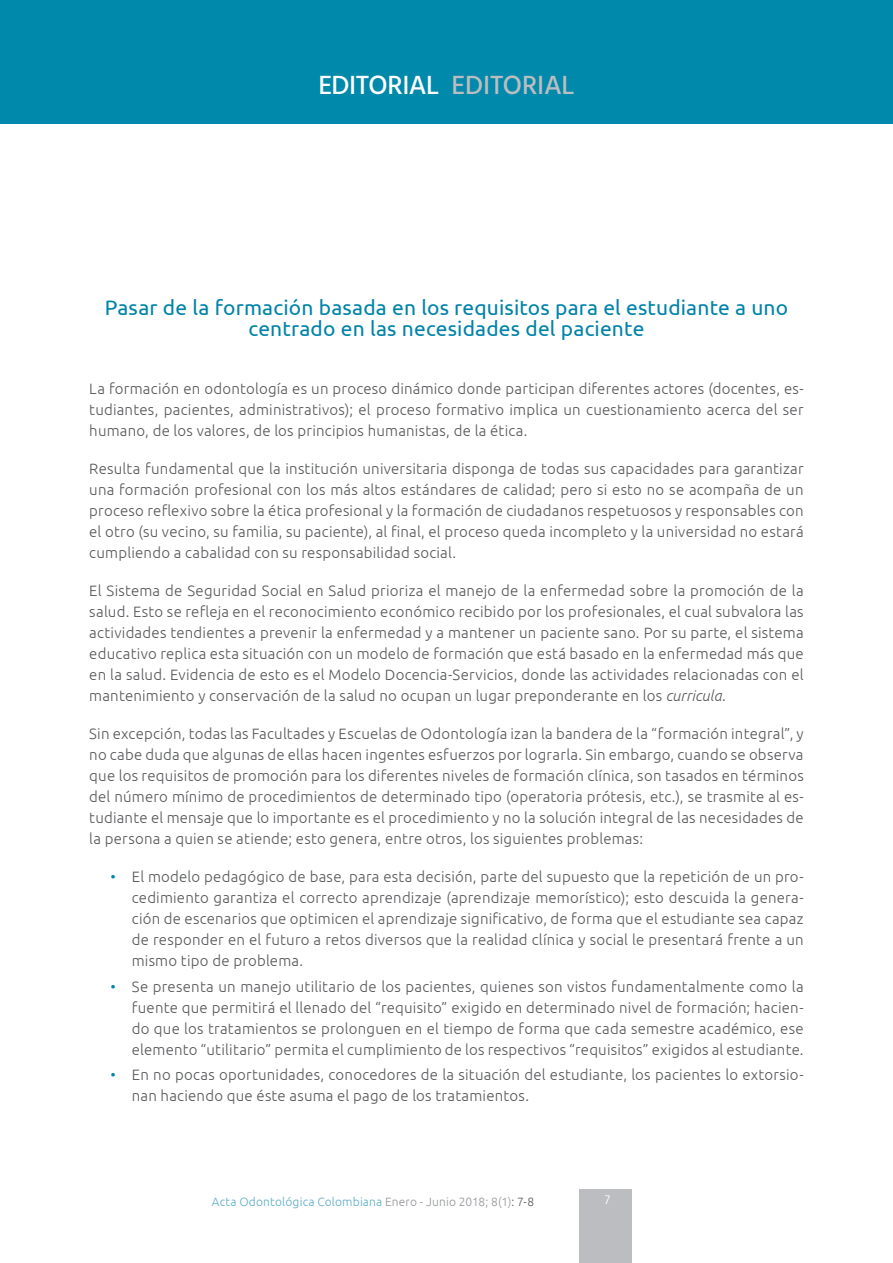
<style>
.page{position:relative;width:893px;height:1263px;background:#fff}
.page>*{position:absolute;margin:0;border:0;box-sizing:border-box;transform-origin:0 0}
.t1{font:500 27px "Hind";letter-spacing:-.015em;color:#fff}
.t2{font:21px/21px "Ubuntu";letter-spacing:.005em;color:#0083a9;text-align:center}
.t3{font:300 15px/21px "Ubuntu";letter-spacing:.015em;color:#57585a;text-align:justify}
.t4{font:300 13.5px "Rotis Semi Sans Std";color:#fff}
.t5{font:300 12px "Ubuntu";letter-spacing:.015em;color:#5cacc7}
.s1{color:#bcbdc0}
.s2{font-style:italic}
.s3{color:#0083a9}
.s4{color:#939598}
.s5{color:#57585a}
</style>
<div class="page">
<div style="left:0;top:0;width:893px;height:123px;background:#0089aa"></div>
<div style="left:580px;top:1189px;width:52px;height:74px;background:#bcbdc0"></div>
<h1 class="t1" style="left:318px;top:66px;width:258px">EDITORIAL <span class="s1">EDITORIAL</span></h1>
<h2 class="t2" style="left:105px;top:296px;width:685px">Pasar de la formación basada en los requisitos para el estudiante a uno centrado en las necesidades del paciente</h2>
<p class="t3" style="left:89px;top:378px;width:716px">La formación en odontología es un proceso dinámico donde participan diferentes actores (docentes, es&shy;tudiantes, pacientes, administrativos); el proceso formativo implica un cuestionamiento acerca del ser humano, de los valores, de los principios humanistas, de la ética.</p>
<p class="t3" style="left:89px;top:458px;width:716px">Resulta fundamental que la institución universitaria disponga de todas sus capacidades para garantizar una formación profesional con los más altos estándares de calidad; pero si esto no se acompaña de un proceso reflexivo sobre la ética profesional y la formación de ciudadanos respetuosos y responsables con el otro (su vecino, su familia, su paciente), al final, el proceso queda incompleto y la universidad no estará cumpliendo a cabalidad con su responsabilidad social.</p>
<p class="t3" style="left:89px;top:580px;width:716px">El Sistema de Seguridad Social en Salud prioriza el manejo de la enfermedad sobre la promoción de la salud. Esto se refleja en el reconocimiento económico recibido por los profesionales, el cual subvalora las actividades tendientes a prevenir la enfermedad y a mantener un paciente sano. Por su parte, el sistema educativo replica esta situación con un modelo de formación que está basado en la enfermedad más que en la salud. Evidencia de esto es el Modelo Docencia-Servicios, donde las actividades relacionadas con el mantenimiento y conservación de la salud no ocupan un lugar preponderante en los <span class="s2">curricula</span>.</p>
<p class="t3" style="left:89px;top:723px;width:716px">Sin excepción, todas las Facultades y Escuelas de Odontología izan la bandera de la “formación integral”, y no cabe duda que algunas de ellas hacen ingentes esfuerzos por lograrla. Sin embargo, cuando se observa que los requisitos de promoción para los diferentes niveles de formación clínica, son tasados en términos del número mínimo de procedimientos de determinado tipo (operatoria prótesis, etc.), se trasmite al es&shy;tudiante el mensaje que lo importante es el procedimiento y no la solución integral de las necesidades de la persona a quien se atiende; esto genera, entre otros, los siguientes problemas:</p>
<p class="t3" style="left:132px;top:866px;width:673px;text-indent:-21px"><span class="s3">•</span> El modelo pedagógico de base, para esta decisión, parte del supuesto que la repetición de un pro&shy;cedimiento garantiza el correcto aprendizaje (aprendizaje memorístico); esto descuida la genera&shy;ción de escenarios que optimicen el aprendizaje significativo, de forma que el estudiante sea capaz de responder en el futuro a retos diversos que la realidad clínica y social le presentará frente a un mismo tipo de problema.</p>
<p class="t3" style="left:132px;top:975px;width:673px;text-indent:-21px"><span class="s3">•</span> Se presenta un manejo utilitario de los pacientes, quienes son vistos fundamentalmente como la fuente que permitirá el llenado del “requisito” exigido en determinado nivel de formación; hacien&shy;do que los tratamientos se prolonguen en el tiempo de forma que cada semestre académico, ese elemento “utilitario” permita el cumplimiento de los respectivos “requisitos” exigidos al estudiante.</p>
<p class="t3" style="left:132px;top:1064px;width:673px;text-indent:-21px"><span class="s3">•</span> En no pocas oportunidades, conocedores de la situación del estudiante, los pacientes lo extorsio&shy;nan haciendo que éste asuma el pago de los tratamientos.</p>
<p class="t5" style="left:212px;top:1194px;width:324px">Acta Odontológica Colombiana <span class="s4">Enero - Junio 2018; 8(1)</span><span class="s5">: 7-8</span></p>
<p class="t4" style="left:604px;top:1192px;width:8px">7</p>
</div>
